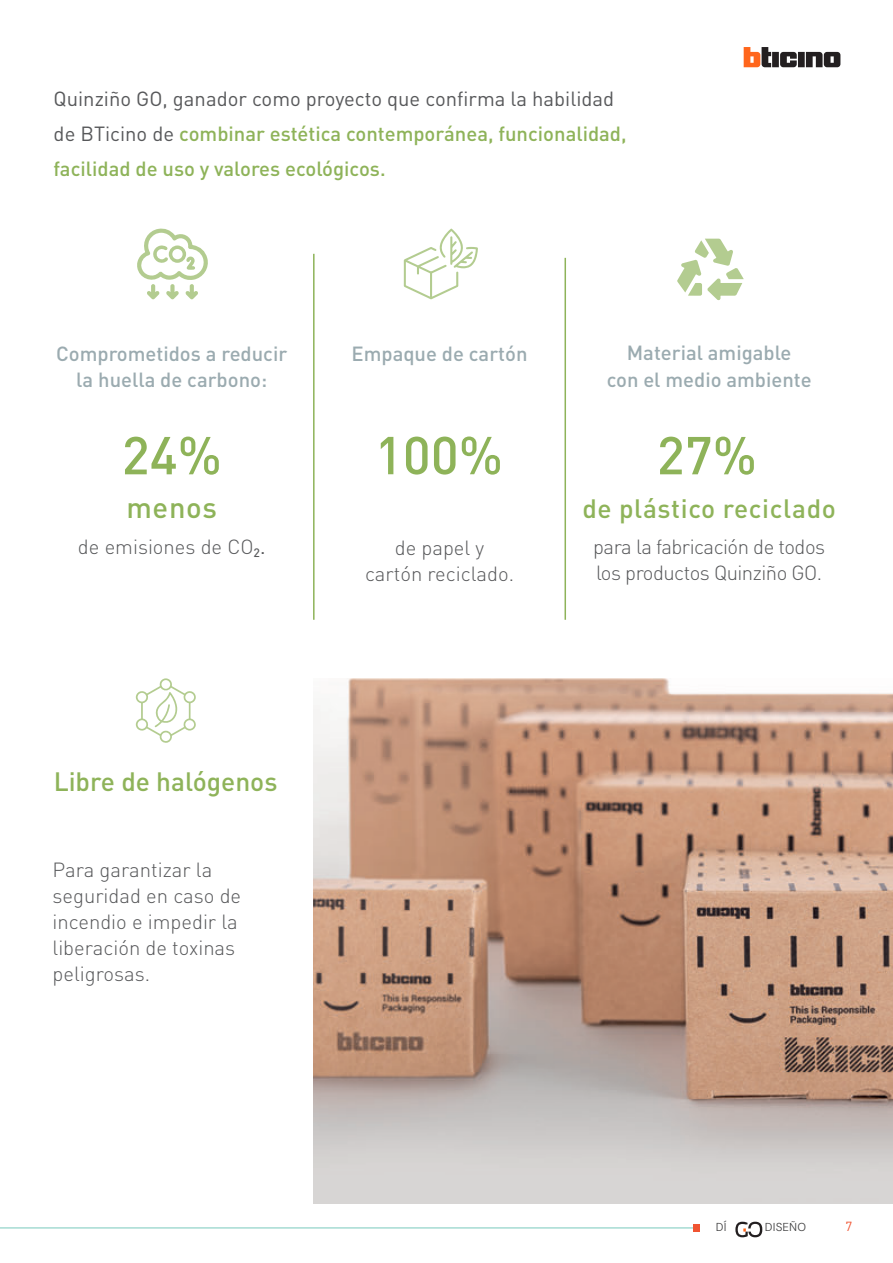
<style>
.page{position:relative;width:893px;height:1263px;background:#fff}
.page>*{position:absolute;margin:0;border:0;box-sizing:border-box;transform-origin:0 0}
.t1{font:500 52.5px "DIN Pro";color:#8eb359}
.t2{font:500 29.1px "DIN Pro";letter-spacing:.025em;color:#8eb359}
.t3{font:500 26.25px "DIN Pro";letter-spacing:.025em;color:#8eb359}
.t4{font:500 26.25px "DIN Pro";letter-spacing:.005em;color:#8eb359}
.t5{font:500 20.25px/34.8px "DIN Pro";color:#8eb359}
.t6{font:300 20.25px/26.1px "DIN Pro";color:#57585a}
.t7{font:500 20.25px "DIN Pro";color:#9babb0}
.t8{font:300 20.25px/26.1px "DIN Pro";letter-spacing:-.025em;color:#57585a}
.t9{font:13.05px "DIN Pro";color:#f05432}
.t10{font:11.55px "DM Sans 9 pt";letter-spacing:.01em;color:#3e3e3f}
.s1{font-weight:400;color:#57585a}
.s2{font-family:"DINOT";font-weight:400}
</style>
<div class="page">
<svg style="left:744px;top:47px;width:96px;height:20px"></svg>
<svg style="left:735px;top:1222px;width:27px;height:15px"></svg>
<svg style="left:137px;top:228px;width:71px;height:71px"></svg>
<svg style="left:404px;top:228px;width:74px;height:71px"></svg>
<svg style="left:677px;top:239px;width:67px;height:61px"></svg>
<hr style="left:0;top:1227px;width:696px;height:1px;background:#79c9bc">
<div style="left:693px;top:1224px;width:6px;height:7px;background:#f05432"></div>
<hr style="left:313px;top:254px;width:2px;height:366px;background:#8eb359">
<hr style="left:564px;top:258px;width:2px;height:362px;background:#8eb359">
<svg style="left:136px;top:678px;width:60px;height:65px"></svg>
<img style="left:313px;top:678px;width:580px;height:526px">
<p class="t5" style="left:54px;top:81px;width:574px"><span class="s1">Quinziño GO, ganador como proyecto que confirma la habilidad de BTicino de</span> combinar estética contemporánea, funcionalidad, facilidad de uso y valores ecológicos.</p>
<p class="t7" style="left:56px;top:339px;width:233px">Comprometidos a reducir</p>
<p class="t7" style="left:76px;top:366px;width:192px">la huella de carbono:</p>
<p class="t1" style="left:122px;top:420px;width:102px">24%</p>
<p class="t2" style="left:126px;top:487px;width:92px">menos</p>
<p class="t6" style="left:78px;top:533px;width:189px">de emisiones de CO<span class="s2">₂.</span></p>
<p class="t7" style="left:352px;top:339px;width:177px">Empaque de cartón</p>
<p class="t7" style="left:627px;top:339px;width:166px">Material amigable</p>
<p class="t7" style="left:607px;top:365px;width:206px">con el medio ambiente</p>
<p class="t1" style="left:375px;top:420px;width:130px">100%</p>
<p class="t1" style="left:657px;top:420px;width:102px">27%</p>
<p class="t3" style="left:582px;top:490px;width:255px">de plástico reciclado</p>
<p class="t6" style="left:395px;top:534px;width:91px">de papel y</p>
<p class="t6" style="left:365px;top:560px;width:150px">cartón reciclado.</p>
<p class="t8" style="left:593px;top:533px;width:233px">para la fabricación de todos los productos Quinziño GO.</p>
<p class="t4" style="left:54px;top:763px;width:225px">Libre de halógenos</p>
<p class="t6" style="left:53px;top:856px;width:190px">Para garantizar la seguridad en caso de incendio e impedir la liberación de toxinas peligrosas.</p>
<p class="t10" style="left:716px;top:1220px;width:12px">DÍ</p>
<p class="t10" style="left:765px;top:1220px;width:43px">DISEÑO</p>
<p class="t9" style="left:845px;top:1217px;width:8px">7</p>
</div>
